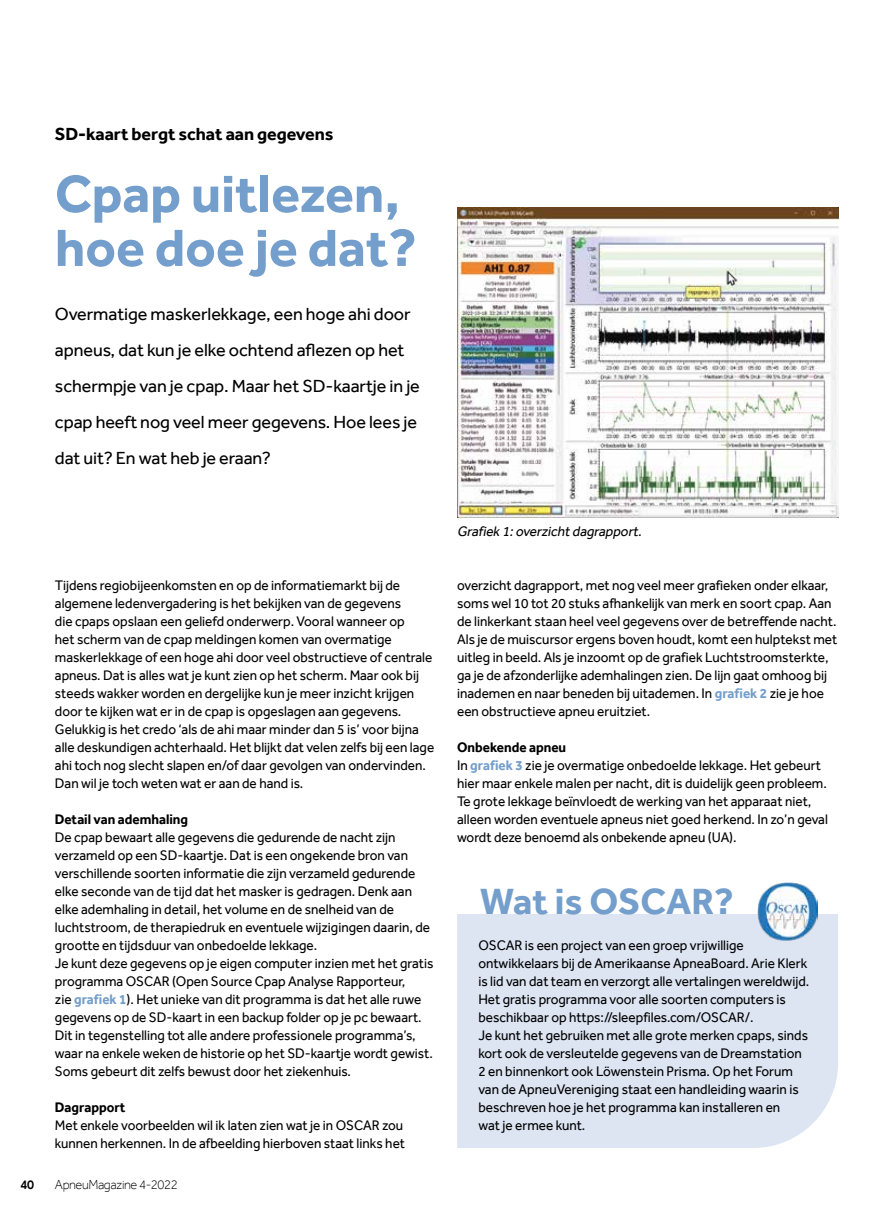
<style>
.page{position:relative;width:893px;height:1212px;background:#fff}
.page>*{position:absolute;margin:0;border:0;box-sizing:border-box;transform-origin:0 0}
.t1{font:700 54px/54px "Effra";color:#749ecb}
.t2{font:700 37.5px "Effra";color:#749ecb}
.t3{font:18px/36px "Effra";letter-spacing:-.005em;color:#000}
.t4{font:700 18px "Effra";letter-spacing:-.005em;color:#000}
.t5{font:14.25px/18px "Effra";color:#000;scale:.95 1}
.t6{font:700 14.25px "Effra";color:#000;scale:.95 1}
.t7{font:italic 14.25px "Effra";color:#000;scale:.95 1}
.t8{font:300 13.5px "Effra";letter-spacing:-.03em;color:#000;scale:.95 1}
.t9{font:500 13.5px "Effra";color:#000;scale:.95 1}
.s1{font-weight:700;color:#749ecb}
.s2{font-weight:700}
</style>
<div class="page">
<img style="left:457px;top:207px;width:381px;height:311px">
<div style="left:457px;top:914px;width:381px;height:234px;background:#dde5f3"></div>
<img style="left:757px;top:882px;width:60px;height:60px">
<p class="t4" style="left:55px;top:123px;width:280px">SD-kaart bergt schat aan gegevens</p>
<h1 class="t1" style="left:55px;top:166px;width:363px">Cpap uitlezen, hoe doe je dat?</h1>
<p class="t3" style="left:55px;top:296px;width:366px">Overmatige maskerlekkage, een hoge ahi door apneus, dat kun je elke ochtend aflezen op het schermpje van je cpap. Maar het SD-kaartje in je cpap heeft nog veel meer gegevens. Hoe lees je dat uit? En wat heb je eraan?</p>
<p class="t5" style="left:55px;top:576px;width:401px">Tijdens regiobijeenkomsten en op de informatiemarkt bij de algemene ledenvergadering is het bekijken van de gegevens<br>die cpaps opslaan een geliefd onderwerp. Vooral wanneer op<br>het scherm van de cpap meldingen komen van overmatige maskerlekkage of een hoge ahi door veel obstructieve of centrale apneus. Dat is alles wat je kunt zien op het scherm. Maar ook bij steeds wakker worden en dergelijke kun je meer inzicht krijgen door te kijken wat er in de cpap is opgeslagen aan gegevens.<br>Gelukkig is het credo ‘als de ahi maar minder dan 5 is’ voor bijna alle deskundigen achterhaald. Het blijkt dat velen zelfs bij een lage ahi toch nog slecht slapen en/of daar gevolgen van ondervinden.<br>Dan wil je toch weten wat er aan de hand is.</p>
<p class="t6" style="left:55px;top:810px;width:142px">Detail van ademhaling</p>
<p class="t5" style="left:55px;top:828px;width:400px">De cpap bewaart alle gegevens die gedurende de nacht zijn verzameld op een SD-kaartje. Dat is een ongekende bron van verschillende soorten informatie die zijn verzameld gedurende elke seconde van de tijd dat het masker is gedragen. Denk aan elke ademhaling in detail, het volume en de snelheid van de luchtstroom, de therapiedruk en eventuele wijzigingen daarin, de grootte en tijdsduur van onbedoelde lekkage.<br>Je kunt deze gegevens op je eigen computer inzien met het gratis programma OSCAR (Open Source Cpap Analyse Rapporteur,<br>zie <span class="s1">grafiek 1</span>). Het unieke van dit programma is dat het alle ruwe gegevens op de SD-kaart in een backup folder op je pc bewaart.<br>Dit in tegenstelling tot alle andere professionele programma’s, waar na enkele weken de historie op het SD-kaartje wordt gewist.<br>Soms gebeurt dit zelfs bewust door het ziekenhuis.</p>
<p class="t6" style="left:55px;top:1098px;width:76px">Dagrapport</p>
<p class="t5" style="left:55px;top:1116px;width:370px">Met enkele voorbeelden wil ik laten zien wat je in OSCAR zou kunnen herkennen. In de afbeelding hierboven staat links het</p>
<p class="t9" style="left:21px;top:1176px;width:16px">40</p>
<p class="t8" style="left:55px;top:1176px;width:131px">ApneuMagazine 4-2022</p>
<p class="t7" style="left:457px;top:523px;width:199px">Grafiek 1:overzichtdagrapport.</p>
<p class="t5" style="left:457px;top:576px;width:402px">overzicht dagrapport, met nog veel meer grafieken onder elkaar, soms wel 10 tot 20 stuks afhankelijk van merk en soort cpap. Aan de linkerkant staan heel veel gegevens over de betreffende nacht.<br>Als je de muiscursor ergens boven houdt, komt een hulptekst met uitleg in beeld. Als je inzoomt op de grafiek Luchtstroomsterkte, ga je de afzonderlijke ademhalingen zien. De lijn gaat omhoog bij inademen en naar beneden bij uitademen. In <span class="s1">grafiek 2</span> zie je hoe een obstructieve apneu eruitziet.</p>
<p class="t5" style="left:457px;top:738px;width:392px"><span class="s2">Onbekende apneu<br></span>In <span class="s1">grafiek 3</span> zie je overmatige onbedoelde lekkage. Het gebeurt hier maar enkele malen per nacht, dit is duidelijk geen probleem.<br>Te grote lekkage beïnvloedt de werking van het apparaat niet, alleen worden eventuele apneus niet goed herkend. In zo’n geval wordt deze benoemd als onbekende apneu (UA).</p>
<h2 class="t2" style="left:480px;top:879px;width:255px">Wat is OSCAR?</h2>
<p class="t5" style="left:478px;top:936px;width:350px">OSCAR is een project van een groep vrijwillige ontwikkelaars bij de Amerikaanse ApneaBoard. Arie Klerk is lid van dat team en verzorgt alle vertalingen wereldwijd.<br>Het gratis programma voor alle soorten computers is beschikbaar op https://sleepfiles.com/OSCAR/.<br>Je kunt het gebruiken met alle grote merken cpaps, sinds kort ook de versleutelde gegevens van de Dreamstation 2 en binnenkort ook Löwenstein Prisma. Op het Forum van de ApneuVereniging staat een handleiding waarin is beschreven hoe je het programma kan installeren en<br>wat je ermee kunt.</p>
</div>
